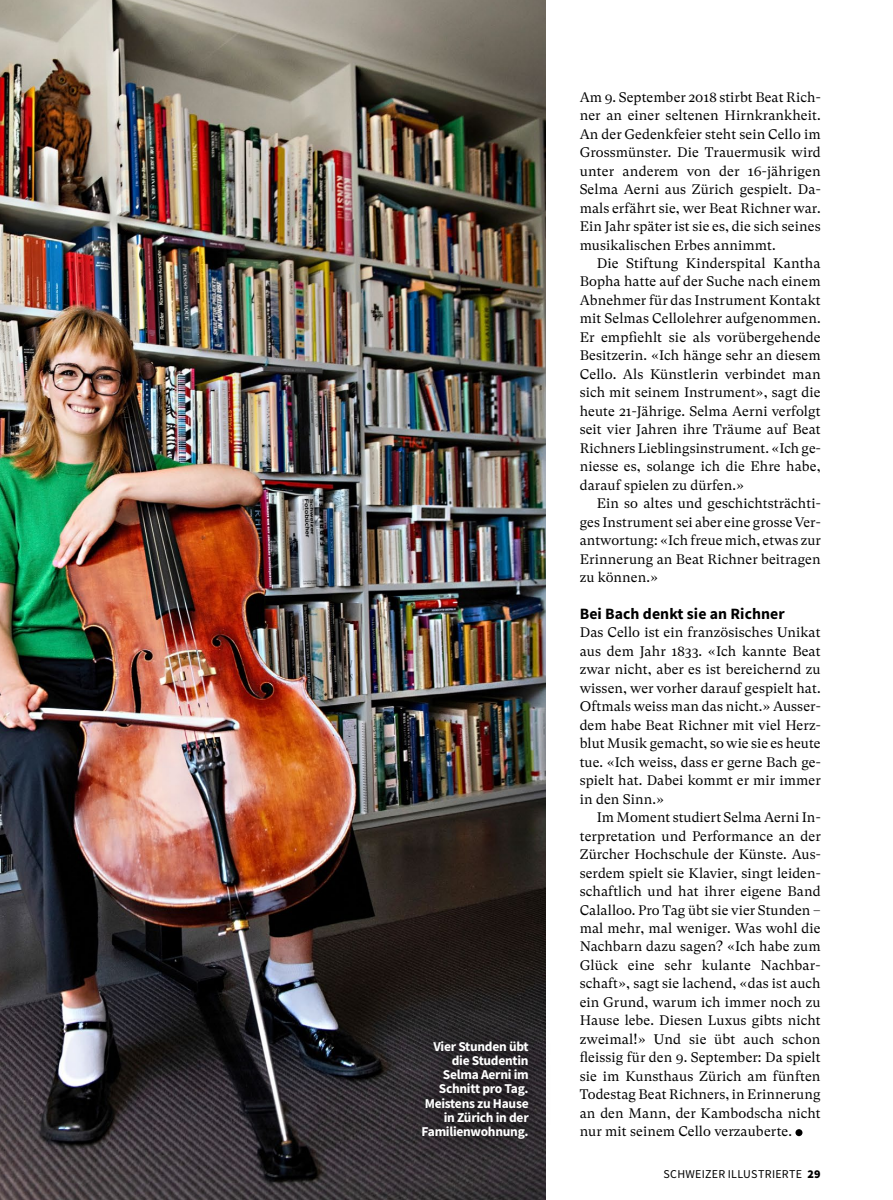
<style>
.page{position:relative;width:893px;height:1200px;background:#fff}
.page>*{position:absolute;margin:0;border:0;box-sizing:border-box;transform-origin:0 0}
.t1{font:700 15.75px "Source Sans Pro";letter-spacing:.005em;color:#000}
.t2{font:13.8px/18.5px "GT Super Text";letter-spacing:.005em;color:#000;text-align:justify}
.t3{font:700 13.5px/14.2px "Source Sans Pro";letter-spacing:-.02em;color:#fff;text-align:right}
.t4{font:12px "Source Sans Pro";letter-spacing:.025em;color:#000}
.s1{font-weight:900}
</style>
<div class="page">
<img style="left:0;top:0;width:546px;height:1199px">
<svg style="left:795px;top:1128px;width:7px;height:7px"></svg>
<svg style="left:400px;top:1018px;width:146px;height:142px;background:#2c282c"></svg>
<p class="t3" style="left:422px;top:1038px;width:109px">Vier Stunden übt die Studentin<br>Selma Aerni im<br>Schnitt pro Tag.<br>Meistens zu Hause in Zürich in der<br>Familienwohnung.</p>
<p class="t2" style="left:580px;top:88px;width:242px">Am 9. September 2018 stirbt Beat Rich&shy;ner an einer seltenen Hirnkrankheit.<br>An der Gedenkfeier steht sein Cello im Grossmünster. Die Trauermusik wird unter anderem von der 16-jährigen Selma Aerni aus Zürich gespielt. Da&shy;mals erfährt sie, wer Beat Richner war.<br>Ein Jahr später ist sie es, die sich seines musikalischen Erbes annimmt.</p>
<p class="t2" style="left:580px;top:254px;width:243px;text-indent:17px">Die Stiftung Kinderspital Kantha Bopha hatte auf der Suche nach einem Abnehmer für das Instrument Kontakt mit Selmas Cellolehrer aufgenommen.<br>Er empfiehlt sie als vorübergehende Besitzerin. «Ich hänge sehr an diesem Cello. Als Künstlerin verbindet man sich mit seinem Instrument», sagt die heute 21-Jährige. Selma Aerni verfolgt seit vier Jahren ihre Träume auf Beat Richners Lieblingsinstrument. «Ich ge&shy;niesse es, solange ich die Ehre habe, darauf spielen zu dürfen.»</p>
<p class="t2" style="left:580px;top:494px;width:243px;text-indent:17px">Ein so altes und geschichtsträchti&shy;ges Instrument sei aber eine grosse Ver&shy;antwortung: «Ich freue mich, etwas zur Erinnerung an Beat Richner beitragen zu können.»</p>
<p class="t1" style="left:580px;top:603px;width:207px">Bei Bach denkt sie an Richner</p>
<p class="t2" style="left:580px;top:623px;width:242px">Das Cello ist ein französisches Unikat aus dem Jahr 1833. «Ich kannte Beat zwar nicht, aber es ist bereichernd zu wissen, wer vorher darauf gespielt hat.<br>Oftmals weiss man das nicht.» Ausser&shy;dem habe Beat Richner mit viel Herz&shy;blut Musik gemacht, so wie sie es heute tue. «Ich weiss, dass er gerne Bach ge&shy;spielt hat. Dabei kommt er mir immer in den Sinn.»</p>
<p class="t2" style="left:580px;top:808px;width:243px;text-indent:17px">Im Moment studiert Selma Aerni In&shy;terpretation und Performance an der Zürcher Hochschule der Künste. Aus&shy;serdem spielt sie Klavier, singt leiden&shy;schaftlich und hat ihrer eigene Band Calalloo. Pro Tag übt sie vier Stunden – mal mehr, mal weniger. Was wohl die Nachbarn dazu sagen? «Ich habe zum Glück eine sehr kulante Nachbar&shy;schaft», sagt sie lachend, «das ist auch ein Grund, warum ich immer noch zu Hause lebe. Diesen Luxus gibts nicht zweimal!» Und sie übt auch schon fleissig für den 9. September: Da spielt sie im Kunsthaus Zürich am fünften Todestag Beat Richners, in Erinnerung an den Mann, der Kambodscha nicht nur mit seinem Cello verzauberte.</p>
<p class="t4" style="left:663px;top:1166px;width:159px">SCHWEIZER ILLUSTRIERTE <span class="s1">29</span></p>
</div>
